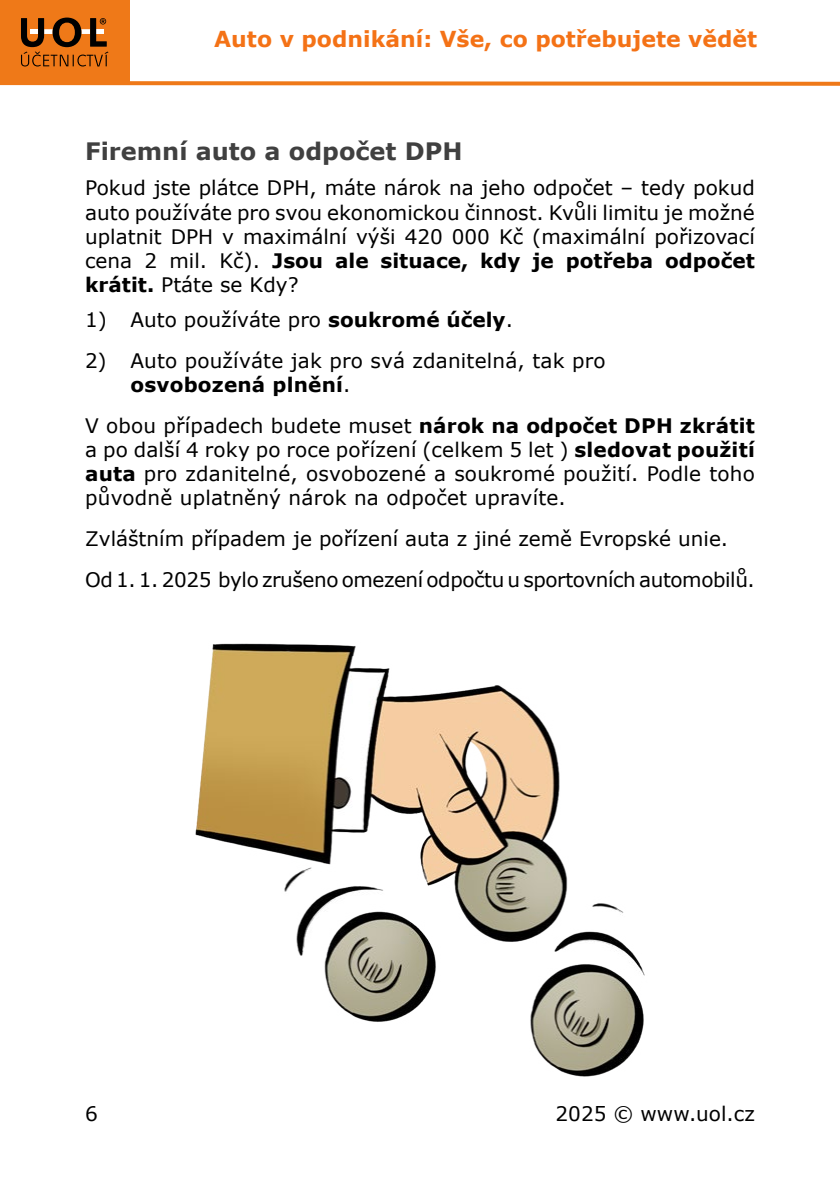
<style>
.page{position:relative;width:840px;height:1191px;background:#fff}
.page>*{position:absolute;margin:0;border:0;box-sizing:border-box;transform-origin:0 0}
.Nadpis_2{font:700 24px "Verdana";color:#404040}
.t1{font:700 22px "Verdana";color:#f47216}
.Odstavec_3mm{font:20px/24px "Verdana";color:#000;text-align:justify}
.Odst__2mm{font:20px/24px "Verdana";color:#000;text-align:justify}
.Number_odst{font:20px/24px "Verdana";letter-spacing:.01em;color:#000}
.Odstavec_0{font:20px "Verdana";letter-spacing:-.02em;color:#000}
.s1{font-weight:700}
</style>
<div class="page">
<div style="left:0;top:0;width:129px;height:84px;background:#ef7918"></div>
<svg style="left:0;top:79px;width:839px;height:7px"></svg>
<svg style="left:21px;top:18px;width:87px;height:48px"></svg>
<img style="left:195px;top:643px;width:450px;height:434px">
<p class="t1" style="left:214px;top:24px;width:544px">Auto v podnikání: Vše, co potřebujete vědět</p>
<p class="Nadpis_2" style="left:85px;top:134px;width:378px">Firemní auto a odpočet DPH</p>
<p class="Odst__2mm" style="left:85px;top:176px;width:670px">Pokud jste plátce DPH, máte nárok na jeho odpočet – tedy pokud auto používáte pro svou ekonomickou činnost. Kvůli limitu je možné uplatnit DPH v maximální výši 420 000 Kč (maximální pořizovací cena 2 mil. Kč). <span class="s1">Jsou ale situace, kdy je potřeba odpočet krátit.</span> Ptáte se Kdy?</p>
<p class="Number_odst" style="left:85px;top:307px;width:429px">1) Auto používáte pro <span class="s1">soukromé účely</span>.</p>
<p class="Number_odst" style="left:130px;top:348px;width:476px;text-indent:-45px">2) Auto používáte jak pro svá zdanitelná, tak pro <span class="s1">osvobozená plnění</span>.</p>
<p class="Odstavec_3mm" style="left:85px;top:413px;width:670px">V obou případech budete muset <span class="s1">nárok na odpočet DPH zkrátit </span>a po další 4 roky po roce pořízení (celkem 5 let ) <span class="s1">sledovat použití auta</span> pro zdanitelné, osvobozené a soukromé použití. Podle toho původně uplatněný nárok na odpočet upravíte.</p>
<p class="Odstavec_3mm" style="left:85px;top:526px;width:644px">Zvláštním případem je pořízení auta z jiné země Evropské unie.</p>
<p class="Odstavec_0" style="left:85px;top:566px;width:671px">Od 1. 1. 2025 bylo zrušeno omezení odpočtu u sportovních automobilů.</p>
<p class="Odst__2mm" style="left:85px;top:1101px;width:14px">6</p>
<p class="Odst__2mm" style="left:555px;top:1101px;width:201px">2025 © www.uol.cz</p>
</div>
